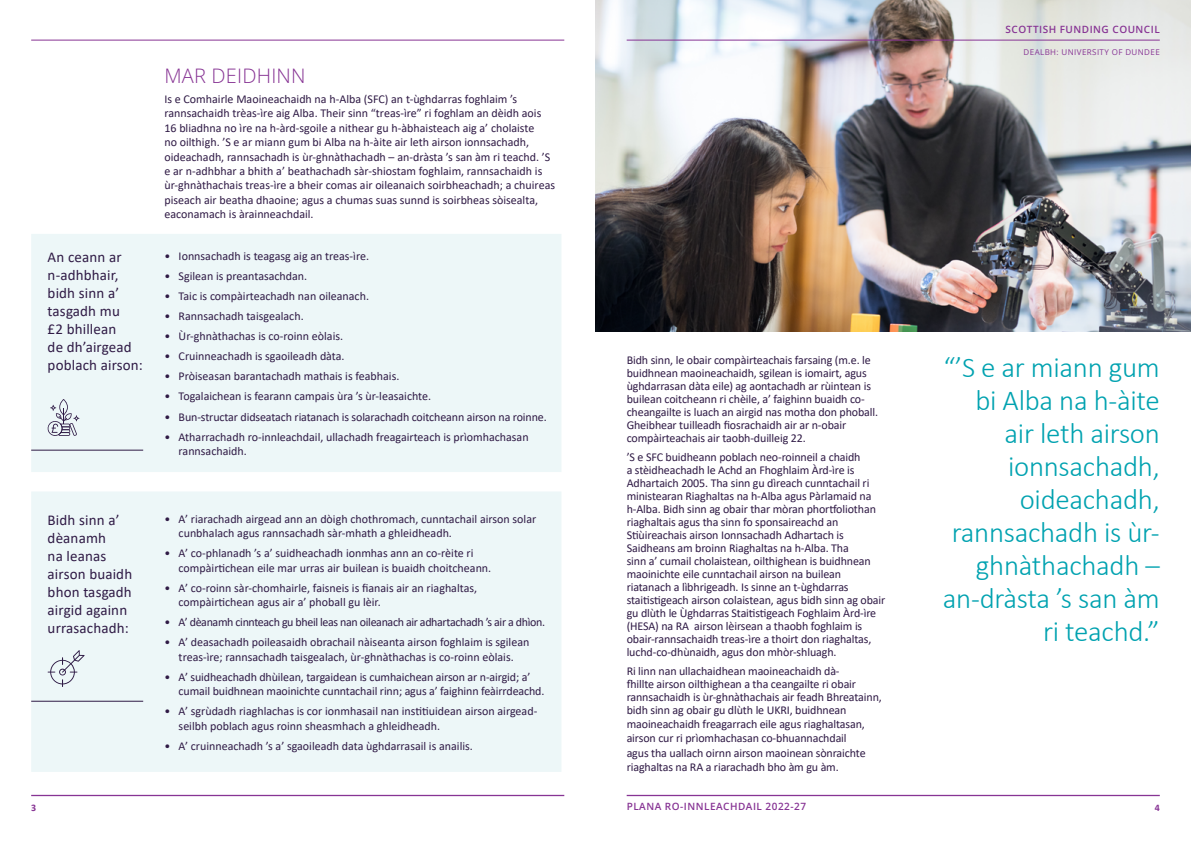
<style>
.page{position:relative;width:1191px;height:842px;background:#fff}
.page>*{position:absolute;margin:0;border:0;box-sizing:border-box;transform-origin:0 0}
.Quote-H3{font:300 29px/33px "Calibri";letter-spacing:-.01em;color:#00a2b0;text-align:right}
.Header1{font:300 20px "Open Sans";letter-spacing:.01em;color:#873494}
.HeaderBox{font:15px/18px "Calibri";letter-spacing:.01em;color:#2f1a45}
.Paragraph{font:12px/13px "Calibri";letter-spacing:-.01em;color:#2f1a45}
.Paragraph-2{font:12px "Calibri";letter-spacing:-.03em;color:#2f1a45}
.t1{font:600 10px "Open Sans";letter-spacing:.05em;color:#873494}
.PageNumber{font:700 10px "Calibri";color:#873494}
.t2{font:8px "Open Sans";letter-spacing:.05em;color:#873494}
</style>
<div class="page">
<hr style="left:31px;top:40px;width:533px;height:1px;background:#873494">
<hr style="left:31px;top:795px;width:533px;height:1px;background:#873494">
<div style="left:31px;top:234px;width:530px;height:238px;background:#edf7f8"></div>
<div style="left:31px;top:492px;width:530px;height:280px;background:#edf7f8"></div>
<hr style="left:31px;top:450px;width:112px;height:1px;background:#2f1a45">
<svg style="left:47px;top:399px;width:32px;height:37px"></svg>
<hr style="left:626px;top:795px;width:533px;height:1px;background:#873494">
<hr style="left:31px;top:701px;width:112px;height:1px;background:#2f1a45">
<svg style="left:48px;top:650px;width:37px;height:37px"></svg>
<img style="left:595px;top:0;width:596px;height:332px">
<hr style="left:626px;top:40px;width:533px;height:1px;background:#873494">
<p class="HeaderBox" style="left:48px;top:248px;width:97px">An ceann ar n-adhbhair, bidh sinn a’ tasgadh mu<br>£2 bhillean<br>de dh’airgead poblach airson:</p>
<h1 class="Header1" style="left:164px;top:62px;width:143px">MAR DEIDHINN</h1>
<p class="Paragraph" style="left:164px;top:92px;width:392px;line-height:14.4px">Is e Comhairle Maoineachaidh na h-Alba (SFC) an t-ùghdarras foghlaim ’s rannsachaidh trèas-ìre aig Alba. Their sinn “treas-ìre” ri foghlam an dèidh aois 16 bliadhna no ìre na h-àrd-sgoile a nithear gu h-àbhaisteach aig a’ cholaiste<br>no oilthigh. ’S e ar miann gum bi Alba na h-àite air leth airson ionnsachadh, oideachadh, rannsachadh is ùr-ghnàthachadh – an-dràsta ’s san àm ri teachd. ’S e ar n-adhbhar a bhith a’ beathachadh sàr-shiostam foghlaim, rannsachaidh is ùr-ghnàthachais treas-ìre a bheir comas air oileanaich soirbheachadh; a chuireas piseach air beatha dhaoine; agus a chumas suas sunnd is soirbheas sòisealta, eaconamach is àrainneachdail.</p>
<p class="Paragraph" style="left:164px;top:249px;width:206px">• Ionnsachadh is teagasg aig an treas-ìre.</p>
<p class="Paragraph" style="left:164px;top:269px;width:144px">• Sgilean is preantasachdan.</p>
<p class="Paragraph" style="left:164px;top:289px;width:206px">• Taic is compàirteachadh nan oileanach.</p>
<p class="Paragraph" style="left:164px;top:309px;width:141px">• Rannsachadh taisgealach.</p>
<p class="Paragraph" style="left:164px;top:329px;width:180px">• Ùr-ghnàthachas is co-roinn eòlais.</p>
<p class="Paragraph" style="left:164px;top:349px;width:182px">• Cruinneachadh is sgaoileadh dàta.</p>
<p class="Paragraph" style="left:164px;top:370px;width:236px">• Pròiseasan barantachadh mathais is feabhais.</p>
<p class="Paragraph" style="left:164px;top:390px;width:268px">• Togalaichean is fearann campais ùra ’s ùr-leasaichte.</p>
<p class="Paragraph" style="left:164px;top:410px;width:384px">• Bun-structar didseatach riatanach is solarachadh coitcheann airson na roinne.</p>
<p class="Paragraph" style="left:179px;top:429px;width:351px;line-height:14.4px;text-indent:-14px">• Atharrachadh ro-innleachdail, ullachadh freagairteach is prìomhachasan rannsachaidh.</p>
<p class="HeaderBox" style="left:48px;top:511px;width:86px">Bidh sinn a’ dèanamh<br>na leanas airson buaidh bhon tasgadh airgid againn urrasachadh:</p>
<p class="PageNumber" style="left:31px;top:800px;width:7px">3</p>
<p class="Paragraph" style="left:179px;top:511px;width:359px;line-height:14.4px;text-indent:-14px">• A’ riarachadh airgead ann an dòigh chothromach, cunntachail airson solar cunbhalach agus rannsachadh sàr-mhath a ghleidheadh.</p>
<p class="Paragraph" style="left:179px;top:546px;width:314px;line-height:14.4px;text-indent:-14px">• A’ co-phlanadh ’s a’ suidheachadh ionmhas ann an co-rèite ri compàirtichean eile mar urras air builean is buaidh choitcheann.</p>
<p class="Paragraph" style="left:179px;top:580px;width:300px;line-height:14.4px;text-indent:-14px">• A’ co-roinn sàr-chomhairle, faisneis is fianais air an riaghaltas, compàirtichean agus air a’ phoball gu lèir.</p>
<p class="Paragraph-2" style="left:164px;top:614px;width:382px">• A’ dèanamh cinnteach gu bheil leas nan oileanach air adhartachadh ’s air a dhìon.</p>
<p class="Paragraph" style="left:164px;top:635px;width:366px;line-height:14.4px;text-align:center">• A’ deasachadh poileasaidh obrachail nàiseanta airson foghlaim is sgilean treas-ìre; rannsachadh taisgealach, ùr-ghnàthachas is co-roinn eòlais.</p>
<p class="Paragraph" style="left:179px;top:669px;width:367px;line-height:14.4px;text-indent:-14px">• A’ suidheachadh dhùilean, targaidean is cumhaichean airson ar n-airgid; a’ cumail buidhnean maoinichte cunntachail rinn; agus a’ faighinn feàirrdeachd.</p>
<p class="Paragraph" style="left:179px;top:704px;width:360px;line-height:14.4px;text-indent:-14px">• A’ sgrùdadh riaghlachas is cor ionmhasail nan institiuidean airson airgead&shy;seilbh poblach agus roinn sheasmhach a ghleidheadh.</p>
<p class="Paragraph" style="left:164px;top:739px;width:310px">• A’ cruinneachadh ’s a’ sgaoileadh data ùghdarrasail is anailis.</p>
<p class="t1" style="left:1005px;top:23px;width:156px">SCOTTISH FUNDING COUNCIL</p>
<p class="t2" style="left:1023px;top:47px;width:138px">DEALBH: UNIVERSITY OF DUNDEE</p>
<p class="Paragraph" style="left:626px;top:353px;width:253px">Bidh sinn, le obair compàirteachais farsaing (m.e. le buidhnean maoineachaidh, sgilean is iomairt, agus ùghdarrasan dàta eile) ag aontachadh ar rùintean is builean coitcheann ri chèile, a’ faighinn buaidh co&shy;cheangailte is luach an airgid nas motha don phoball.<br>Gheibhear tuilleadh fiosrachaidh air ar n-obair compàirteachais air taobh-duilleig 22.</p>
<p class="Paragraph" style="left:626px;top:450px;width:260px">’S e SFC buidheann poblach neo-roinneil a chaidh<br>a stèidheachadh le Achd an Fhoghlaim Àrd-ìre is Adhartaich 2005. Tha sinn gu dìreach cunntachail ri ministearan Riaghaltas na h-Alba agus Pàrlamaid na h-Alba. Bidh sinn ag obair thar mòran phortfoliothan riaghaltais agus tha sinn fo sponsaireachd an Stiùireachais airson Ionnsachadh Adhartach is Saidheans am broinn Riaghaltas na h-Alba. Tha<br>sinn a’ cumail cholaistean, oilthighean is buidhnean maoinichte eile cunntachail airson na builean riatanach a lìbhrigeadh. Is sinne an t-ùghdarras staitistigeach airson colaistean, agus bidh sinn ag obair gu dlùth le Ùghdarras Staitistigeach Foghlaim Àrd-ìre (HESA) na RA airson lèirsean a thaobh foghlaim is obair-rannsachaidh treas-ìre a thoirt don riaghaltas, luchd-co-dhùnaidh, agus don mhòr-shluagh.</p>
<p class="Paragraph" style="left:626px;top:664px;width:257px">Ri linn nan ullachaidhean maoineachaidh dà-<br>fhillte airson oilthighean a tha ceangailte ri obair rannsachaidh is ùr-ghnàthachais air feadh Bhreatainn, bidh sinn ag obair gu dlùth le UKRI, buidhnean</p>
<p class="Paragraph" style="left:626px;top:716px;width:240px;line-height:14.4px">maoineachaidh freagarrach eile agus riaghaltasan, airson cur ri prìomhachasan co-bhuannachdail agus tha uallach oirnn airson maoinean sònraichte riaghaltas na RA a riarachadh bho àm gu àm.</p>
<h3 class="Quote-H3" style="left:943px;top:350px;width:218px">“’S e ar miann gum bi Alba na h-àite air leth airson ionnsachadh, oideachadh, rannsachadh is ùr&shy;ghnàthachadh – an-dràsta ’s san àm ri teachd.”</h3>
<p class="t1" style="left:626px;top:800px;width:181px">PLANA RO-INNLEACHDAIL 2022-27</p>
<p class="PageNumber" style="left:1154px;top:800px;width:7px">4</p>
</div>
